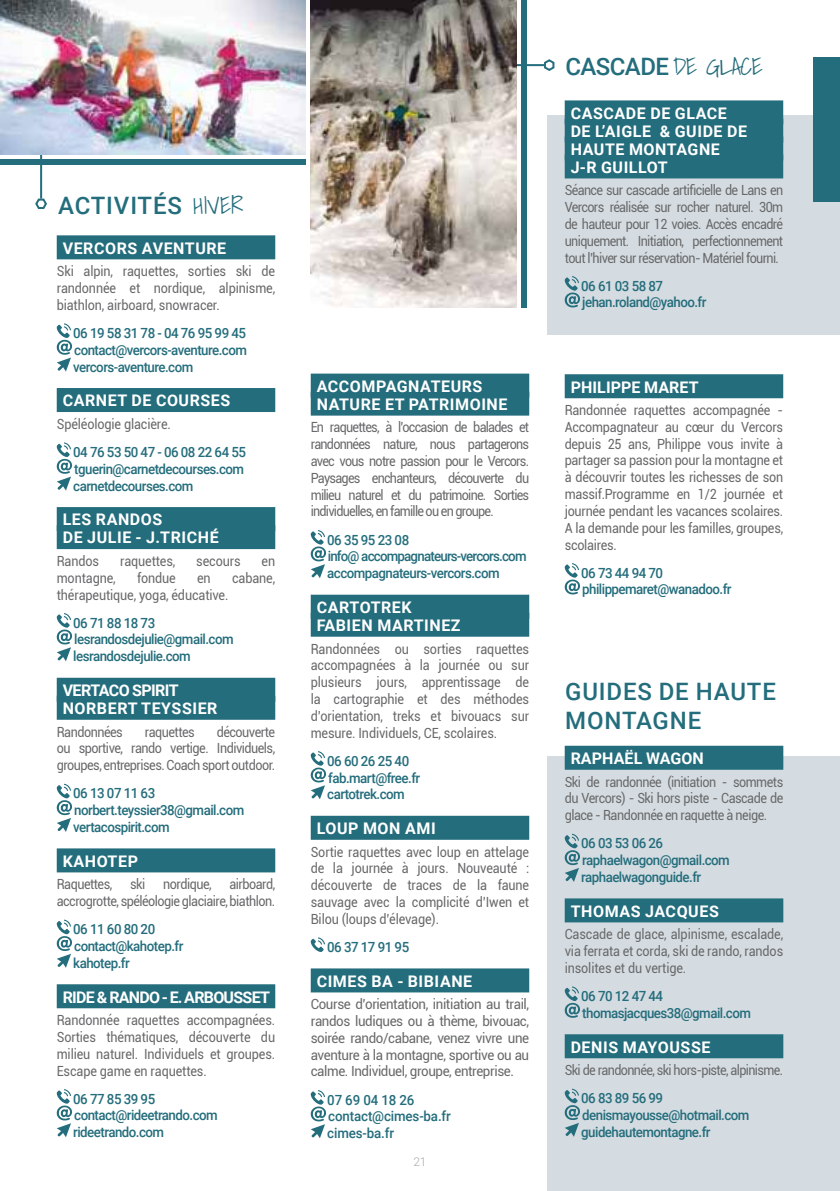
<style>
.page{position:relative;width:840px;height:1191px;background:#fff}
.page>*{position:absolute;margin:0;border:0;box-sizing:border-box;transform-origin:0 0}
.t1{font:500 24px/28.8px "Roboto";letter-spacing:.035em;color:#246d7c}
.t2{font:500 24px "Roboto";letter-spacing:-.025em;color:#246d7c}
.t3{font:700 16px/18px "Roboto";letter-spacing:.035em;color:#fff}
.t4{font:700 16px "Roboto";letter-spacing:.005em;color:#fff}
.t5{font:700 16px "Roboto";letter-spacing:-.045em;color:#fff}
.t6{font:14px/16.8px "Roboto";letter-spacing:-.02em;color:#676869;text-align:justify;scale:.9 1}
.t7{font:500 14px/16.8px "Roboto";letter-spacing:-.04em;color:#246d7c;scale:.95 1}
.t8{font:14px/16.8px "Roboto";letter-spacing:-.02em;color:#676869;text-align:justify;scale:.95 1}
.t9{font:14px/16.8px "Roboto";letter-spacing:-.04em;color:#676869;text-align:right;scale:.9 1}
.t10{font:500 14px/16.8px "Roboto";letter-spacing:-.01em;color:#246d7c;scale:.95 1}
.t11{font:14px "Roboto";letter-spacing:-.05em;color:#676869;scale:.9 1}
.t12{font:300 12px "Roboto";color:#acaaab}
.s1{font-family:"Shadows Into";font-weight:300}
</style>
<div class="page">
<div style="left:546px;top:756px;width:293px;height:435px;background:#d5dce1"></div>
<div style="left:546px;top:115px;width:293px;height:219px;background:#d5dce1"></div>
<svg style="left:542px;top:59px;width:13px;height:12px"></svg>
<hr style="left:504px;top:64px;width:39px;height:2px;background:#246d7c">
<svg style="left:35px;top:197px;width:12px;height:12px"></svg>
<hr style="left:40px;top:138px;width:2px;height:61px;background:#246d7c">
<img style="left:0;top:0;width:305px;height:154px">
<img style="left:310px;top:0;width:206px;height:307px">
<div style="left:521px;top:0;width:5px;height:307px;background:#246d7c"></div>
<div style="left:0;top:159px;width:305px;height:6px;background:#246d7c"></div>
<div style="left:57px;top:235px;width:218px;height:24px;background:#246d7c"></div>
<div style="left:57px;top:388px;width:218px;height:24px;background:#246d7c"></div>
<div style="left:57px;top:507px;width:218px;height:24px;background:#246d7c"></div>
<div style="left:57px;top:525px;width:218px;height:24px;background:#246d7c"></div>
<div style="left:57px;top:678px;width:218px;height:24px;background:#246d7c"></div>
<div style="left:57px;top:696px;width:218px;height:24px;background:#246d7c"></div>
<div style="left:57px;top:848px;width:218px;height:24px;background:#246d7c"></div>
<div style="left:57px;top:984px;width:218px;height:24px;background:#246d7c"></div>
<svg style="left:57px;top:323px;width:15px;height:48px"></svg>
<svg style="left:57px;top:442px;width:15px;height:48px"></svg>
<svg style="left:57px;top:613px;width:15px;height:48px"></svg>
<svg style="left:57px;top:783px;width:15px;height:49px"></svg>
<svg style="left:57px;top:919px;width:15px;height:48px"></svg>
<svg style="left:57px;top:1089px;width:15px;height:48px"></svg>
<div style="left:310px;top:373px;width:219px;height:24px;background:#246d7c"></div>
<div style="left:310px;top:391px;width:219px;height:24px;background:#246d7c"></div>
<div style="left:310px;top:594px;width:219px;height:24px;background:#246d7c"></div>
<div style="left:310px;top:612px;width:219px;height:24px;background:#246d7c"></div>
<div style="left:310px;top:815px;width:219px;height:24px;background:#246d7c"></div>
<div style="left:310px;top:968px;width:219px;height:24px;background:#246d7c"></div>
<svg style="left:310px;top:530px;width:16px;height:48px"></svg>
<svg style="left:310px;top:751px;width:16px;height:48px"></svg>
<svg style="left:310px;top:937px;width:15px;height:15px"></svg>
<svg style="left:310px;top:1090px;width:16px;height:48px"></svg>
<div style="left:564px;top:374px;width:218px;height:24px;background:#246d7c"></div>
<svg style="left:564px;top:563px;width:16px;height:31px"></svg>
<div style="left:564px;top:100px;width:218px;height:24px;background:#246d7c"></div>
<div style="left:564px;top:118px;width:218px;height:24px;background:#246d7c"></div>
<div style="left:564px;top:136px;width:218px;height:24px;background:#246d7c"></div>
<div style="left:564px;top:154px;width:218px;height:24px;background:#246d7c"></div>
<svg style="left:564px;top:276px;width:16px;height:31px"></svg>
<div style="left:813px;top:57px;width:26px;height:145px;background:#246d7c"></div>
<div style="left:564px;top:745px;width:218px;height:24px;background:#246d7c"></div>
<div style="left:564px;top:898px;width:218px;height:24px;background:#246d7c"></div>
<div style="left:564px;top:1034px;width:218px;height:24px;background:#246d7c"></div>
<svg style="left:564px;top:833px;width:16px;height:49px"></svg>
<svg style="left:564px;top:986px;width:16px;height:31px"></svg>
<svg style="left:564px;top:1088px;width:16px;height:48px"></svg>
<h1 class="t1" style="left:58px;top:190px;width:186px">ACTIVITÉS <span class="s1">HIVER</span></h1>
<p class="t3" style="left:63px;top:238px;width:165px">VERCORS AVENTURE</p>
<p class="t6" style="left:57px;top:262px;width:244px">Ski alpin, raquettes, sorties ski de randonnée et nordique, alpinisme, biathlon, airboard, snowracer.</p>
<p class="t7" style="left:73px;top:324px;width:184px;text-align:justify">06 19 58 31 78 - 04 76 95 99 45 contact@vercors-aventure.com vercors-aventure.com</p>
<p class="t3" style="left:63px;top:391px;width:169px">CARNET DE COURSES</p>
<p class="t6" style="left:57px;top:415px;width:128px">Spéléologie glacière.</p>
<p class="t7" style="left:73px;top:443px;width:183px">04 76 53 50 47 - 06 08 22 64 55 tguerin@carnetdecourses.com carnetdecourses.com</p>
<p class="t3" style="left:63px;top:510px;width:157px">LES RANDOS<br>DE JULIE - J.TRICHÉ</p>
<p class="t6" style="left:57px;top:552px;width:49px">Randos</p>
<p class="t6" style="left:120px;top:552px;width:63px">raquettes,</p>
<p class="t6" style="left:196px;top:552px;width:51px">secours</p>
<p class="t6" style="left:261px;top:552px;width:17px">en</p>
<p class="t6" style="left:57px;top:569px;width:67px">montagne,</p>
<p class="t6" style="left:137px;top:569px;width:45px">fondue</p>
<p class="t6" style="left:197px;top:569px;width:17px">en</p>
<p class="t6" style="left:232px;top:569px;width:49px">cabane,</p>
<p class="t6" style="left:57px;top:585px;width:192px">thérapeutique, yoga, éducative.</p>
<p class="t7" style="left:73px;top:614px;width:170px">06 71 88 18 73 lesrandosdejulie@gmail.com lesrandosdejulie.com</p>
<p class="t3" style="left:63px;top:681px;width:156px">VERTACO SPIRIT<br>NORBERT TEYSSIER</p>
<p class="t9" style="left:57px;top:722px;width:75px">Randonnées</p>
<p class="t9" style="left:145px;top:722px;width:57px">raquettes</p>
<p class="t6" style="left:57px;top:722px;width:244px;text-indent:160px">découverte ou sportive, rando vertige. Individuels, groupes, entreprises. Coach sport outdoor.</p>
<p class="t7" style="left:73px;top:784px;width:181px">06 13 07 11 63 norbert.teyssier38@gmail.com vertacospirit.com</p>
<p class="t3" style="left:63px;top:851px;width:77px">KAHOTEP</p>
<p class="t9" style="left:57px;top:875px;width:63px">Raquettes,</p>
<p class="t6" style="left:130px;top:875px;width:18px">ski</p>
<p class="t9" style="left:163px;top:875px;width:55px">nordique,</p>
<p class="t9" style="left:57px;top:875px;width:244px">airboard,<br>accrogrotte, spéléologie glaciaire, biathlon.</p>
<p class="t7" style="left:73px;top:920px;width:117px">06 11 60 80 20 contact@kahotep.fr kahotep.fr</p>
<p class="t5" style="left:63px;top:985px;width:209px">RIDE &amp; RANDO - E. ARBOUSSET</p>
<p class="t6" style="left:57px;top:1011px;width:244px">Randonnée raquettes accompagnées.<br>Sorties thématiques, découverte du milieu naturel. Individuels et groupes.<br>Escape game en raquettes.</p>
<p class="t7" style="left:73px;top:1089px;width:153px">06 77 85 39 95 contact@rideetrando.com rideetrando.com</p>
<p class="t3" style="left:316px;top:377px;width:192px">ACCOMPAGNATEURS<br>NATURE ET PATRIMOINE</p>
<p class="t6" style="left:310px;top:418px;width:244px">En raquettes, à l’occasion de balades et randonnées nature, nous partagerons avec vous notre passion pour le Vercors.<br>Paysages enchanteurs, découverte du milieu naturel et du patrimoine. Sorties individuelles, en famille ou en groupe.</p>
<p class="t7" style="left:327px;top:531px;width:211px">06 35 95 23 08<br>info@ accompagnateurs-vercors.com accompagnateurs-vercors.com</p>
<p class="t3" style="left:316px;top:598px;width:145px">CARTOTREK<br>FABIEN MARTINEZ</p>
<p class="t6" style="left:310px;top:639px;width:244px">Randonnées ou sorties raquettes accompagnées à la journée ou sur plusieurs jours, apprentissage de la cartographie et des méthodes d’orientation, treks et bivouacs sur mesure. Individuels, CE, scolaires.</p>
<p class="t7" style="left:327px;top:752px;width:99px">06 60 26 25 40 fab.mart@free.fr cartotrek.com</p>
<p class="t3" style="left:316px;top:819px;width:120px">LOUP MON AMI</p>
<p class="t6" style="left:310px;top:842px;width:244px">Sortie raquettes avec loup en attelage de la journée à jours. Nouveauté : découverte de traces de la faune sauvage avec la complicité d’Iwen et Bilou (loups d’élevage).</p>
<p class="t7" style="left:327px;top:938px;width:88px">06 37 17 91 95</p>
<p class="t3" style="left:316px;top:971px;width:157px">CIMES BA - BIBIANE</p>
<p class="t8" style="left:310px;top:995px;width:231px">Course d’orientation, initiation au trail, randos ludiques ou à thème, bivouac, soirée rando/cabane, venez vivre une aventure à la montagne, sportive ou au calme. Individuel, groupe, entreprise.</p>
<p class="t10" style="left:327px;top:1090px;width:131px">07 69 04 18 26 contact@cimes-ba.fr cimes-ba.fr</p>
<p class="t12" style="left:413px;top:1153px;width:15px">21</p>
<h1 class="t2" style="left:565px;top:49px;width:199px">CASCADE <span class="s1">DE GLACE</span></h1>
<p class="t3" style="left:570px;top:103px;width:178px">CASCADE DE GLACE<br>DE L’AIGLE &amp; GUIDE DE<br>HAUTE MONTAGNE<br>J-R GUILLOT</p>
<p class="t6" style="left:564px;top:181px;width:244px">Séance sur cascade artificielle de Lans en Vercors réalisée sur rocher naturel. 30m de hauteur pour 12 voies. Accès encadré uniquement. Initiation, perfectionnement tout l’hiver sur réservation- Matériel fourni.</p>
<p class="t7" style="left:581px;top:277px;width:133px">06 61 03 58 87 jehan.roland@yahoo.fr</p>
<p class="t4" style="left:570px;top:376px;width:129px">PHILIPPE MARET</p>
<p class="t6" style="left:564px;top:401px;width:244px">Randonnée raquettes accompagnée - Accompagnateur au cœur du Vercors depuis 25 ans, Philippe vous invite à partager sa passion pour la montagne et à découvrir toutes les richesses de son massif.Programme en 1/2 journée et journée pendant les vacances scolaires.<br>A la demande pour les familles, groupes, scolaires.</p>
<p class="t7" style="left:581px;top:564px;width:160px">06 73 44 94 70 philippemaret@wanadoo.fr</p>
<h1 class="t1" style="left:565px;top:676px;width:212px">GUIDES DE HAUTE<br>MONTAGNE</h1>
<p class="t4" style="left:570px;top:747px;width:135px">RAPHAËL WAGON</p>
<p class="t6" style="left:564px;top:772px;width:244px">Ski de randonnée (initiation - sommets du Vercors) - Ski hors piste - Cascade de glace - Randonnée en raquette à neige.</p>
<p class="t7" style="left:581px;top:834px;width:158px">06 03 53 06 26 raphaelwagon@gmail.com raphaelwagonguide.fr</p>
<p class="t3" style="left:570px;top:901px;width:150px">THOMAS JACQUES</p>
<p class="t6" style="left:564px;top:925px;width:244px">Cascade de glace, alpinisme, escalade, via ferrata et corda, ski de rando, randos insolites et du vertige.</p>
<p class="t7" style="left:581px;top:987px;width:180px">06 70 12 47 44 thomasjacques38@gmail.com</p>
<p class="t3" style="left:570px;top:1037px;width:141px">DENIS MAYOUSSE</p>
<p class="t11" style="left:564px;top:1060px;width:244px">Ski de randonnée, ski hors-piste, alpinisme.</p>
<p class="t7" style="left:581px;top:1089px;width:178px">06 83 89 56 99 denismayousse@hotmail.com guidehautemontagne.fr</p>
</div>
